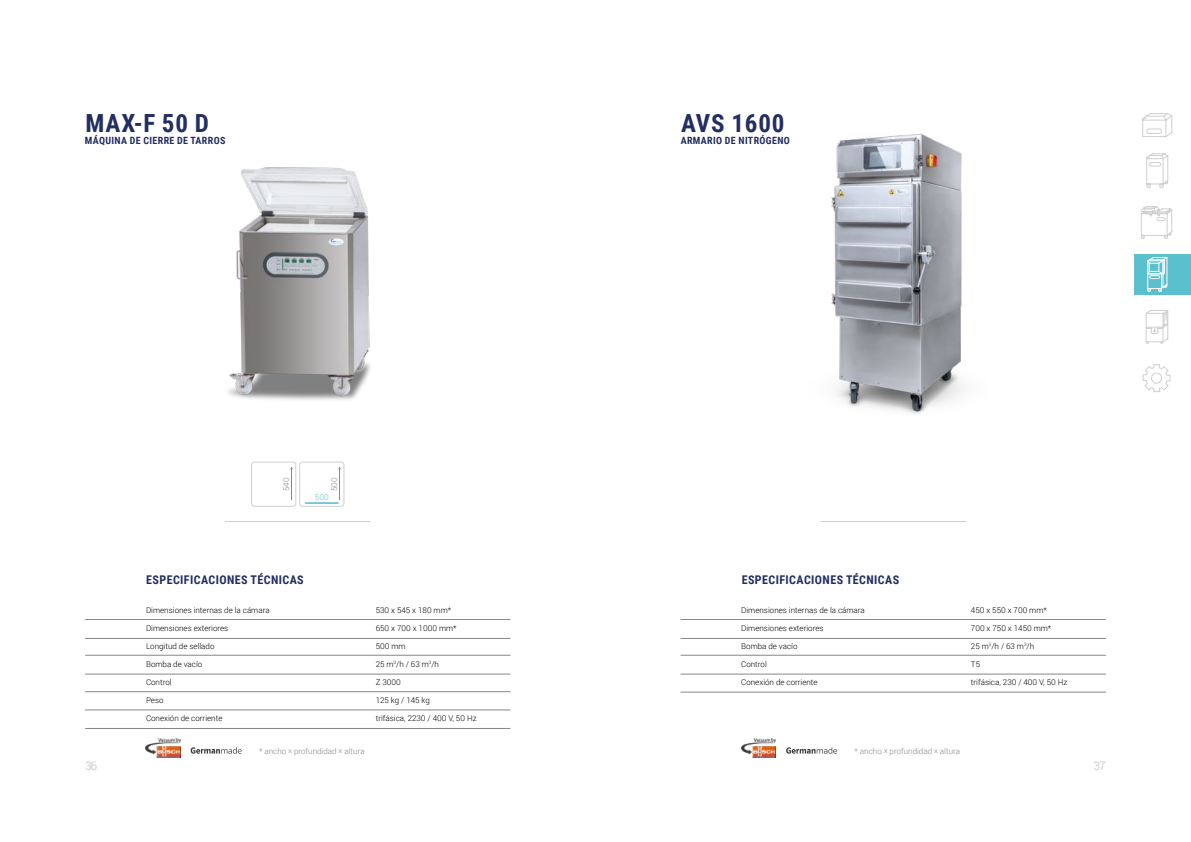
<style>
.page{position:relative;width:1191px;height:842px;background:#fff}
.page>*{position:absolute;margin:0;border:0;box-sizing:border-box;transform-origin:0 0}
.t1{font:700 25px "Roboto Condensed";letter-spacing:.035em;color:#232e61}
.t2{font:700 12px "Roboto Condensed";letter-spacing:.035em;color:#232e61}
.t3{font:12px "Roboto";color:#d0d0d0}
.t4{font:700 10px "Roboto Condensed";letter-spacing:.035em;color:#232e61}
.t5{font:300 8px "Roboto";color:#000}
.t6{font:300 8px "Roboto";color:#878787}
.t7{font:300 8px "Roboto";color:#5bc0cd}
.s1{font-size:6.9px}
</style>
<div class="page">
<hr style="left:85px;top:619px;width:425px;height:1px;background:#878787">
<hr style="left:85px;top:638px;width:425px;height:1px;background:#878787">
<hr style="left:85px;top:655px;width:425px;height:1px;background:#878787">
<hr style="left:85px;top:674px;width:425px;height:1px;background:#878787">
<hr style="left:85px;top:691px;width:425px;height:1px;background:#878787">
<hr style="left:85px;top:710px;width:425px;height:1px;background:#878787">
<hr style="left:225px;top:521px;width:146px;height:1px;background:#d0d0d0">
<hr style="left:85px;top:728px;width:425px;height:1px;background:#878787">
<img style="left:146px;top:739px;width:34px;height:19px">
<svg style="left:191px;top:747px;width:51px;height:7px"></svg>
<svg style="left:251px;top:462px;width:93px;height:45px"></svg>
<img style="left:228px;top:167px;width:142px;height:233px">
<img style="left:831px;top:133px;width:132px;height:281px">
<div style="left:1134px;top:254px;width:57px;height:41px;background:#5bc0cd"></div>
<svg style="left:1146px;top:153px;width:22px;height:35px"></svg>
<svg style="left:1142px;top:364px;width:28px;height:28px"></svg>
<svg style="left:1141px;top:206px;width:31px;height:33px"></svg>
<svg style="left:1147px;top:257px;width:20px;height:35px"></svg>
<svg style="left:1145px;top:310px;width:23px;height:34px"></svg>
<svg style="left:1142px;top:113px;width:30px;height:24px"></svg>
<hr style="left:680px;top:619px;width:426px;height:1px;background:#878787">
<hr style="left:680px;top:638px;width:426px;height:1px;background:#878787">
<hr style="left:680px;top:655px;width:426px;height:1px;background:#878787">
<hr style="left:680px;top:674px;width:426px;height:1px;background:#878787">
<hr style="left:680px;top:692px;width:426px;height:1px;background:#878787">
<hr style="left:820px;top:521px;width:146px;height:1px;background:#d0d0d0">
<img style="left:741px;top:739px;width:34px;height:19px">
<svg style="left:786px;top:747px;width:51px;height:7px"></svg>
<h1 class="t1" style="left:85px;top:106px;width:125px">MAX-F 50 D</h1>
<h1 class="t1" style="left:681px;top:106px;width:105px">AVS 1600</h1>
<p class="t4" style="left:85px;top:133px;width:142px">MÁQUINA DE CIERRE DE TARROS</p>
<p class="t4" style="left:680px;top:133px;width:111px">ARMARIO DE NITRÓGENO</p>
<p class="t6" style="left:281px;top:491px;width:15px;rotate:-90deg">540</p>
<p class="t6" style="left:329px;top:491px;width:15px;rotate:-90deg">500</p>
<p class="t7" style="left:315px;top:492px;width:15px">500</p>
<h2 class="t2" style="left:146px;top:572px;width:159px">ESPECIFICACIONES TÉCNICAS</h2>
<h2 class="t2" style="left:741px;top:572px;width:159px">ESPECIFICACIONES TÉCNICAS</h2>
<p class="t5" style="left:741px;top:604px;width:125px">Dimensiones internas de la cámara</p>
<p class="t5" style="left:971px;top:604px;width:77px">450 x 550 x 700 mm*</p>
<p class="t5" style="left:741px;top:622px;width:84px">Dimensiones exteriores</p>
<p class="t5" style="left:971px;top:622px;width:82px">700 x 750 x 1450 mm*</p>
<p class="t5" style="left:741px;top:640px;width:58px">Bomba de vacío</p>
<p class="t5" style="left:971px;top:640px;width:65px">25 m<sup>3</sup>/h / 63 m<sup>3</sup>/h</p>
<p class="t5" style="left:741px;top:658px;width:27px">Control</p>
<p class="t5" style="left:971px;top:658px;width:11px">T5</p>
<p class="t5" style="left:741px;top:676px;width:78px">Conexión de corriente</p>
<p class="t5" style="left:971px;top:676px;width:98px">trifásica, 230 / 400 V, 50 Hz</p>
<p class="t5" style="left:146px;top:604px;width:125px">Dimensiones internas de la cámara</p>
<p class="t5" style="left:376px;top:604px;width:77px">530 x 545 x 180 mm*</p>
<p class="t5" style="left:146px;top:622px;width:84px">Dimensiones exteriores</p>
<p class="t5" style="left:376px;top:622px;width:82px">650 x 700 x 1000 mm*</p>
<p class="t5" style="left:146px;top:640px;width:70px">Longitud de sellado</p>
<p class="t5" style="left:376px;top:640px;width:31px">500 mm</p>
<p class="t5" style="left:146px;top:658px;width:58px">Bomba de vacío</p>
<p class="t5" style="left:376px;top:658px;width:65px">25 m<sup>3</sup>/h / 63 m<sup>3</sup>/h</p>
<p class="t5" style="left:146px;top:676px;width:27px">Control</p>
<p class="t5" style="left:376px;top:676px;width:27px">Z 3000</p>
<p class="t5" style="left:146px;top:694px;width:19px">Peso</p>
<p class="t5" style="left:376px;top:694px;width:56px">125 kg / 145 kg</p>
<p class="t5" style="left:146px;top:712px;width:78px">Conexión de corriente</p>
<p class="t5" style="left:376px;top:712px;width:102px">trifásica, 2230 / 400 V, 50 Hz</p>
<p class="t6" style="left:259px;top:745px;width:107px">* ancho <span class="s1">x</span> profundidad <span class="s1">x</span> altura</p>
<p class="t6" style="left:854px;top:745px;width:107px">* ancho <span class="s1">x</span> profundidad <span class="s1">x</span> altura</p>
<h2 class="t3" style="left:85px;top:757px;width:14px">36</h2>
<h2 class="t3" style="left:1093px;top:757px;width:14px">37</h2>
</div>
